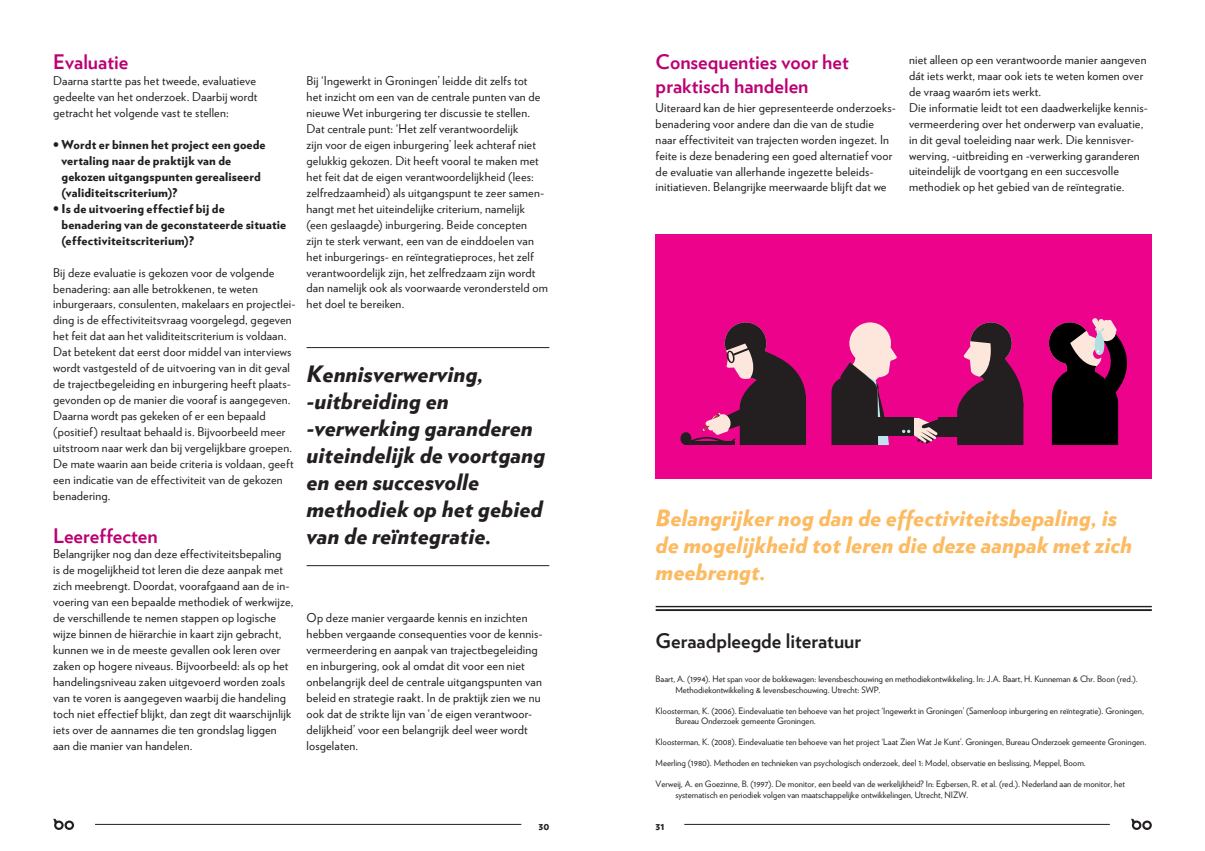
<style>
.page{position:relative;width:1205px;height:851px;background:#fff}
.page>*{position:absolute;margin:0;border:0;box-sizing:border-box;transform-origin:0 0}
.t1{font:italic 900 22.5px/27px "Verlag";color:#231f20}
.t2{font:italic 900 22.5px/27px "Verlag";color:#fcba61}
.t3{font:700 20px/24px "Verlag";color:#bb0174}
.t4{font:700 20px "Verlag";color:#231f20}
.t5{font:12.25px/16px "Verlag";letter-spacing:.015em;color:#231f20}
.t6{font:900 12.25px/16px "Verlag";letter-spacing:.01em;color:#231f20}
.t7{font:900 10px "Verlag";color:#231f20}
.t8{font:8.75px/10.5px "Verlag";color:#231f20}
</style>
<div class="page">
<div style="left:656px;top:234px;width:496px;height:244px;background:#ed028c"></div>
<div style="left:680px;top:432px;width:11px;height:13px;background:#231f20;border-radius:50%"></div>
<hr style="left:686px;top:442px;width:49px;height:3px;background:#231f20">
<svg style="left:957px;top:322px;width:66px;height:123px"></svg>
<div style="left:938px;top:417px;width:55px;height:20px;background:#231f20"></div>
<hr style="left:656px;top:606px;width:496px;height:1px;background:#231f20">
<hr style="left:656px;top:609px;width:496px;height:1px;background:#231f20">
<hr style="left:306px;top:347px;width:243px;height:1px;background:#231f20">
<hr style="left:306px;top:565px;width:243px;height:1px;background:#231f20">
<svg style="left:1049px;top:318px;width:78px;height:127px"></svg>
<svg style="left:689px;top:322px;width:117px;height:123px"></svg>
<svg style="left:831px;top:322px;width:107px;height:123px"></svg>
<hr style="left:95px;top:824px;width:426px;height:1px;background:#231f20">
<svg style="left:53px;top:818px;width:21px;height:11px"></svg>
<hr style="left:684px;top:824px;width:426px;height:1px;background:#231f20">
<svg style="left:1131px;top:818px;width:21px;height:11px"></svg>
<h2 class="t3" style="left:53px;top:49px;width:77px">Evaluatie</h2>
<p class="t5" style="left:53px;top:72px;width:206px;text-align:justify">Daarna startte pas het tweede, evaluatieve gedeelte van het onderzoek. Daarbij wordt getracht het volgende vast te stellen:</p>
<p class="t6" style="left:62px;top:136px;width:206px;text-indent:-8px">• Wordt er binnen het project een goede vertaling naar de praktijk van de gekozen uitgangspunten gerealiseerd (validiteitscriterium)?</p>
<p class="t6" style="left:62px;top:200px;width:226px;text-indent:-8px">• Is de uitvoering effectief bij de benadering van de geconstateerde situatie (effectiviteitscriterium)?</p>
<p class="t5" style="left:53px;top:263px;width:244px">Bij deze evaluatie is gekozen voor de volgende benadering: aan alle betrokkenen, te weten inburgeraars, consulenten, makelaars en projectlei&shy;ding is de effectiviteitsvraag voorgelegd, gegeven het feit dat aan het validiteitscriterium is voldaan.<br>Dat betekent dat eerst door middel van interviews wordt vastgesteld of de uitvoering van in dit geval de trajectbegeleiding en inburgering heeft plaats&shy;gevonden op de manier die vooraf is aangegeven.<br>Daarna wordt pas gekeken of er een bepaald (positief) resultaat behaald is. Bijvoorbeeld meer uitstroom naar werk dan bij vergelijkbare groepen.<br>De mate waarin aan beide criteria is voldaan, geeft een indicatie van de effectiviteit van de gekozen benadering.</p>
<h2 class="t3" style="left:53px;top:522px;width:106px">Leereffecten</h2>
<p class="t5" style="left:53px;top:545px;width:242px">Belangrijker nog dan deze effectiviteitsbepaling<br>is de mogelijkheid tot leren die deze aanpak met zich meebrengt. Doordat, voorafgaand aan de in&shy;voering van een bepaalde methodiek of werkwijze, de verschillende te nemen stappen op logische wijze binnen de hiërarchie in kaart zijn gebracht, kunnen we in de meeste gevallen ook leren over zaken op hogere niveaus. Bijvoorbeeld: als op het handelingsniveau zaken uitgevoerd worden zoals van te voren is aangegeven waarbij die handeling toch niet effectief blijkt, dan zegt dit waarschijnlijk iets over de aannames die ten grondslag liggen aan die manier van handelen.</p>
<p class="t5" style="left:306px;top:72px;width:243px">Bij ‘Ingewerkt in Groningen’ leidde dit zelfs tot<br>het inzicht om een van de centrale punten van de nieuwe Wet inburgering ter discussie te stellen.<br>Dat centrale punt: ‘Het zelf verantwoordelijk<br>zijn voor de eigen inburgering’ leek achteraf niet gelukkig gekozen. Dit heeft vooral te maken met het feit dat de eigen verantwoordelijkheid (lees: zelfredzaamheid) als uitgangspunt te zeer samen&shy;hangt met het uiteindelijke criterium, namelijk (een geslaagde) inburgering. Beide concepten<br>zijn te sterk verwant, een van de einddoelen van het inburgerings- en reïntegratieproces, het zelf verantwoordelijk zijn, het zelfredzaam zijn wordt dan namelijk ook als voorwaarde verondersteld om het doel te bereiken.</p>
<h1 class="t1" style="left:306px;top:359px;width:240px">Kennisverwerving, -uitbreiding en -verwerking garanderen uiteindelijk de voortgang en een succesvolle methodiek op het gebied van de reïntegratie.</h1>
<p class="t5" style="left:306px;top:609px;width:237px">Op deze manier vergaarde kennis en inzichten hebben vergaande consequenties voor de kennis&shy;vermeerdering en aanpak van trajectbegeleiding en inburgering, ook al omdat dit voor een niet onbelangrijk deel de centrale uitgangspunten van beleid en strategie raakt. In de praktijk zien we nu ook dat de strikte lijn van ‘de eigen verantwoor&shy;delijkheid’ voor een belangrijk deel weer wordt losgelaten.</p>
<h2 class="t3" style="left:656px;top:49px;width:195px">Consequenties voor het praktisch handelen</h2>
<p class="t5" style="left:656px;top:99px;width:242px">Uiteraard kan de hier gepresenteerde onderzoeks&shy;benadering voor andere dan die van de studie naar effectiviteit van trajecten worden ingezet. In feite is deze benadering een goed alternatief voor de evaluatie van allerhande ingezette beleids&shy;initiatieven. Belangrijke meerwaarde blijft dat we</p>
<p class="t5" style="left:909px;top:51px;width:240px">niet alleen op een verantwoorde manier aangeven dát iets werkt, maar ook iets te weten komen over de vraag waaróm iets werkt.<br>Die informatie leidt tot een daadwerkelijke kennis&shy;vermeerdering over het onderwerp van evaluatie, in dit geval toeleiding naar werk. Die kennisver&shy;werving, -uitbreiding en -verwerking garanderen uiteindelijk de voortgang en een succesvolle methodiek op het gebied van de reïntegratie.</p>
<h1 class="t2" style="left:656px;top:503px;width:478px">Belangrijker nog dan de effectiviteitsbepaling, is de mogelijkheid tot leren die deze aanpak met zich meebrengt.</h1>
<h2 class="t4" style="left:656px;top:624px;width:207px">Geraadpleegde literatuur</h2>
<p class="t8" style="left:675px;top:673px;width:464px;text-indent:-20px">Baart, A. (1994). Het span voor de bokkewagen: levensbeschouwing en methodiekontwikkeling. In: J.A. Baart, H. Kunneman &amp; Chr. Boon (red.).<br>Methodiekontwikkeling &amp; levensbeschouwing. Utrecht: SWP.</p>
<p class="t8" style="left:675px;top:704px;width:470px;text-indent:-20px">Kloosterman, K. (2006). Eindevaluatie ten behoeve van het project ‘Ingewerkt in Groningen’ (Samenloop inburgering en reïntegratie). Groningen,<br>Bureau Onderzoek gemeente Groningen.</p>
<p class="t8" style="left:656px;top:736px;width:492px">Kloosterman, K. (2008). Eindevaluatie ten behoeve van het project ‘Laat Zien Wat Je Kunt’. Groningen, Bureau Onderzoek gemeente Groningen.</p>
<p class="t8" style="left:656px;top:757px;width:432px">Meerling (1980). Methoden en technieken van psychologisch onderzoek, deel 1: Model, observatie en beslissing, Meppel, Boom.</p>
<p class="t8" style="left:675px;top:778px;width:451px;text-indent:-20px">Verweij, A. en Goezinne, B. (1997). De monitor, een beeld van de werkelijkheid? In: Egbersen, R. et al. (red.). Nederland aan de monitor, het systematisch en periodiek volgen van maatschappelijke ontwikkelingen, Utrecht, NIZW.</p>
<p class="t7" style="left:538px;top:817px;width:12px">30</p>
<p class="t7" style="left:656px;top:817px;width:10px">31</p>
</div>
